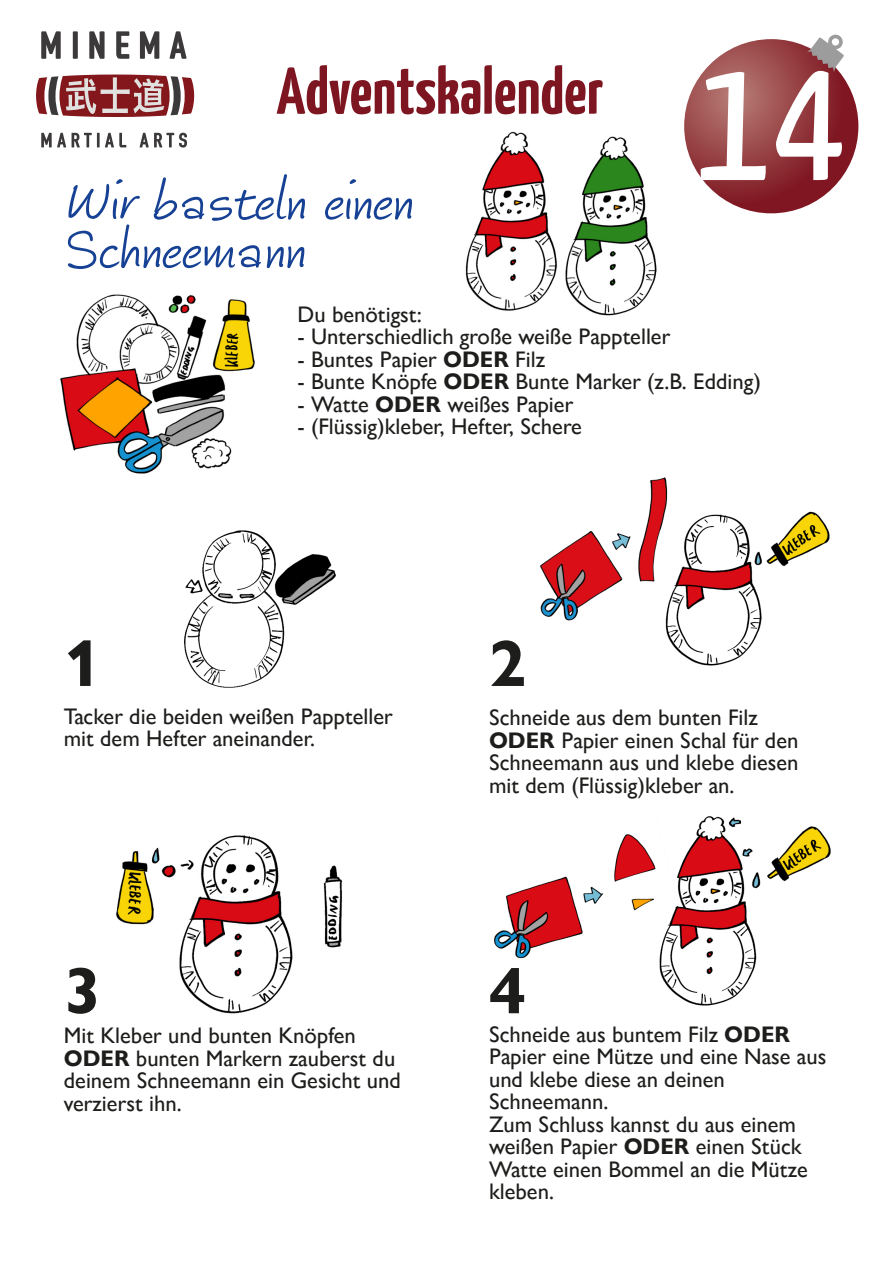
<style>
.page{position:relative;width:893px;height:1263px;background:#fff}
.page>*{position:absolute;margin:0;border:0;box-sizing:border-box;transform-origin:0 0}
.t1{font:180.15px "Yanone Kaffeesatz";color:#fff}
.t2{font:700 66px "Yanone Kaffeesatz";color:#7e1621}
.t3{font:700 66px "Gill Sans Nova";color:#1d1d1b}
.t4{font:58.95px/48.4px "Ink Draft";color:#164194}
.t5{font:22.5px/22.5px "Gill Sans Nova";color:#1d1d1b}
.s1{font-weight:700}
</style>
<div class="page">
<img style="left:465px;top:131px;width:192px;height:185px">
<svg style="left:36px;top:31px;width:158px;height:117px"></svg>
<svg style="left:684px;top:39px;width:174px;height:174px;background:#943d41"></svg>
<svg style="left:807px;top:34px;width:37px;height:38px"></svg>
<img style="left:60px;top:294px;width:195px;height:180px">
<img style="left:184px;top:530px;width:152px;height:158px">
<img style="left:540px;top:477px;width:128px;height:144px">
<img style="left:659px;top:505px;width:171px;height:161px">
<img style="left:116px;top:835px;width:226px;height:179px">
<img style="left:494px;top:834px;width:140px;height:125px">
<img style="left:634px;top:816px;width:197px;height:190px">
<h2 class="t2" style="left:276px;top:65px;width:328px">Adventskalender</h2>
<h1 class="t1" style="left:696px;top:48px;width:152px">14</h1>
<h3 class="t4" style="left:64px;top:179px;width:351px">Wir basteln einen<br>Schneemann</h3>
<p class="t5" style="left:298px;top:305px;width:126px">Du benötigst:</p>
<p class="t5" style="left:298px;top:328px;width:374px">- Unterschiedlich große weiße Pappteller</p>
<p class="t5" style="left:298px;top:350px;width:249px">- Buntes Papier <span class="s1">ODER</span> Filz</p>
<p class="t5" style="left:298px;top:373px;width:465px">- Bunte Knöpfe <span class="s1">ODER</span> Bunte Marker (z.B. Edding)</p>
<p class="t5" style="left:298px;top:395px;width:277px">- Watte <span class="s1">ODER</span> weißes Papier</p>
<p class="t5" style="left:298px;top:418px;width:286px">- (Flüssig)kleber, Hefter, Schere</p>
<h2 class="t3" style="left:64px;top:641px;width:39px">1</h2>
<p class="t5" style="left:64px;top:707px;width:331px">Tacker die beiden weißen Pappteller mit dem Hefter aneinander.</p>
<h2 class="t3" style="left:64px;top:968px;width:39px">3</h2>
<p class="t5" style="left:64px;top:1027px;width:339px">Mit Kleber und bunten Knöpfen<br><span class="s1">ODER</span> bunten Markern zauberst du deinem Schneemann ein Gesicht und verzierst ihn.</p>
<h2 class="t3" style="left:489px;top:641px;width:39px">2</h2>
<p class="t5" style="left:489px;top:709px;width:311px">Schneide aus dem bunten Filz<br><span class="s1">ODER</span> Papier einen Schal für den<br>Schneemann aus und klebe diesen mit dem (Flüssig)kleber an.</p>
<h2 class="t3" style="left:489px;top:968px;width:39px">4</h2>
<p class="t5" style="left:489px;top:1025px;width:339px">Schneide aus buntem Filz <span class="s1">ODER<br></span>Papier eine Mütze und eine Nase aus und klebe diese an deinen<br>Schneemann.<br>Zum Schluss kannst du aus einem weißen Papier <span class="s1">ODER</span> einen Stück<br>Watte einen Bommel an die Mütze kleben.</p>
</div>
